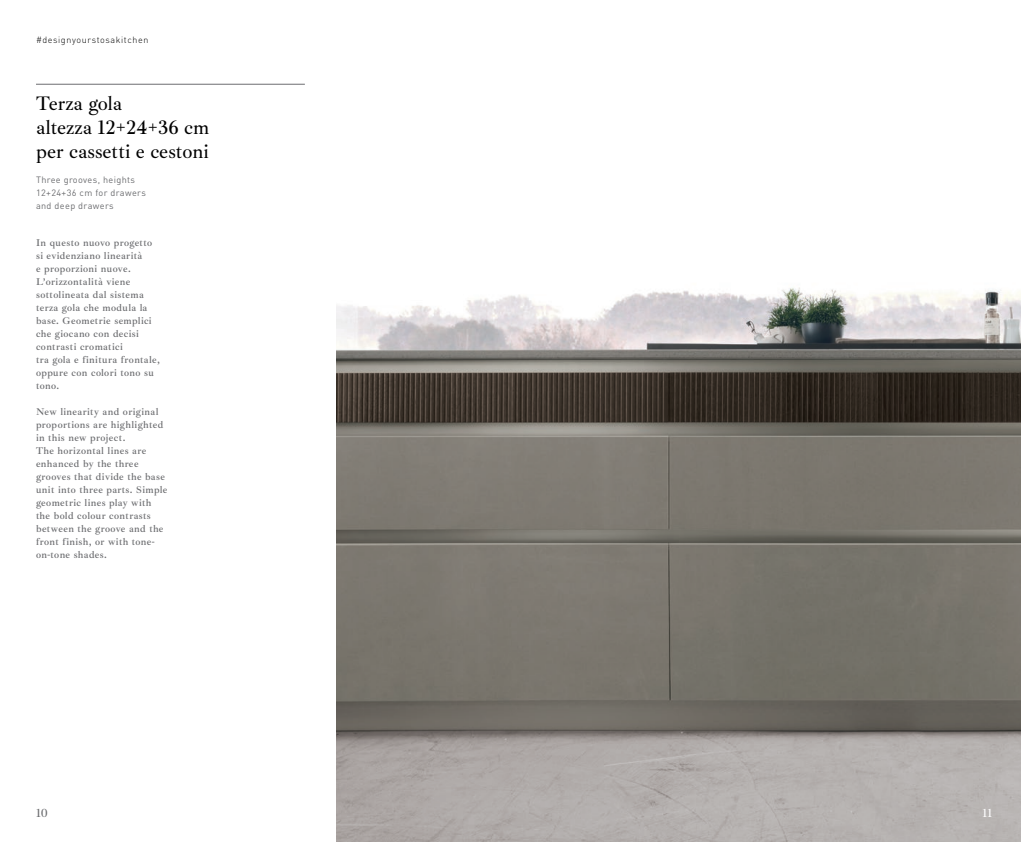
<style>
.page{position:relative;width:1021px;height:842px;background:#fff}
.page>*{position:absolute;margin:0;border:0;box-sizing:border-box;transform-origin:0 0}
.t1{font:500 20px/24px "Ibarra Real Nova";color:#000}
.t2{font:500 12px "Ibarra Real Nova";color:#fff}
.t3{font:500 12px "Ibarra Real Nova";color:#6c6d70}
.t4{font:600 10px/13px "Ibarra Real Nova";letter-spacing:.04em;color:#6c6d70}
.t5{font:9.1px/13px "DIN";letter-spacing:.04em;color:#6c6d70}
.t6{font:300 9px "DIN";letter-spacing:.07em;color:#000}
</style>
<div class="page">
<img style="left:510px;top:287px;width:510px;height:555px">
<svg style="left:36px;top:83px;width:474px;height:759px"></svg>
<hr style="left:36px;top:84px;width:269px;height:1px;background:#6c6d70">
<p class="t6" style="left:36px;top:34px;width:114px">#designyourstosakitchen</p>
<h1 class="t1" style="left:36px;top:92px;width:174px">Terza gola<br>altezza 12+24+36 cm per cassetti e cestoni</h1>
<p class="t5" style="left:36px;top:173px;width:111px">Three grooves, heights<br>12+24+36 cm for drawers and deep drawers</p>
<p class="t4" style="left:36px;top:237px;width:125px">In questo nuovo progetto si evidenziano linearità<br>e proporzioni nuove.<br>L’orizzontalità viene sottolineata dal sistema terza gola che modula la base. Geometrie semplici che giocano con decisi contrasti cromatici<br>tra gola e finitura frontale, oppure con colori tono su tono.</p>
<p class="t4" style="left:36px;top:406px;width:133px">New linearity and original proportions are highlighted in this new project.<br>The horizontal lines are enhanced by the three grooves that divide the base unit into three parts. Simple geometric lines play with the bold colour contrasts between the groove and the front finish, or with tone&shy;on-tone shades.</p>
<p class="t3" style="left:36px;top:807px;width:13px">10</p>
<p class="t2" style="left:982px;top:807px;width:11px">11</p>
</div>
